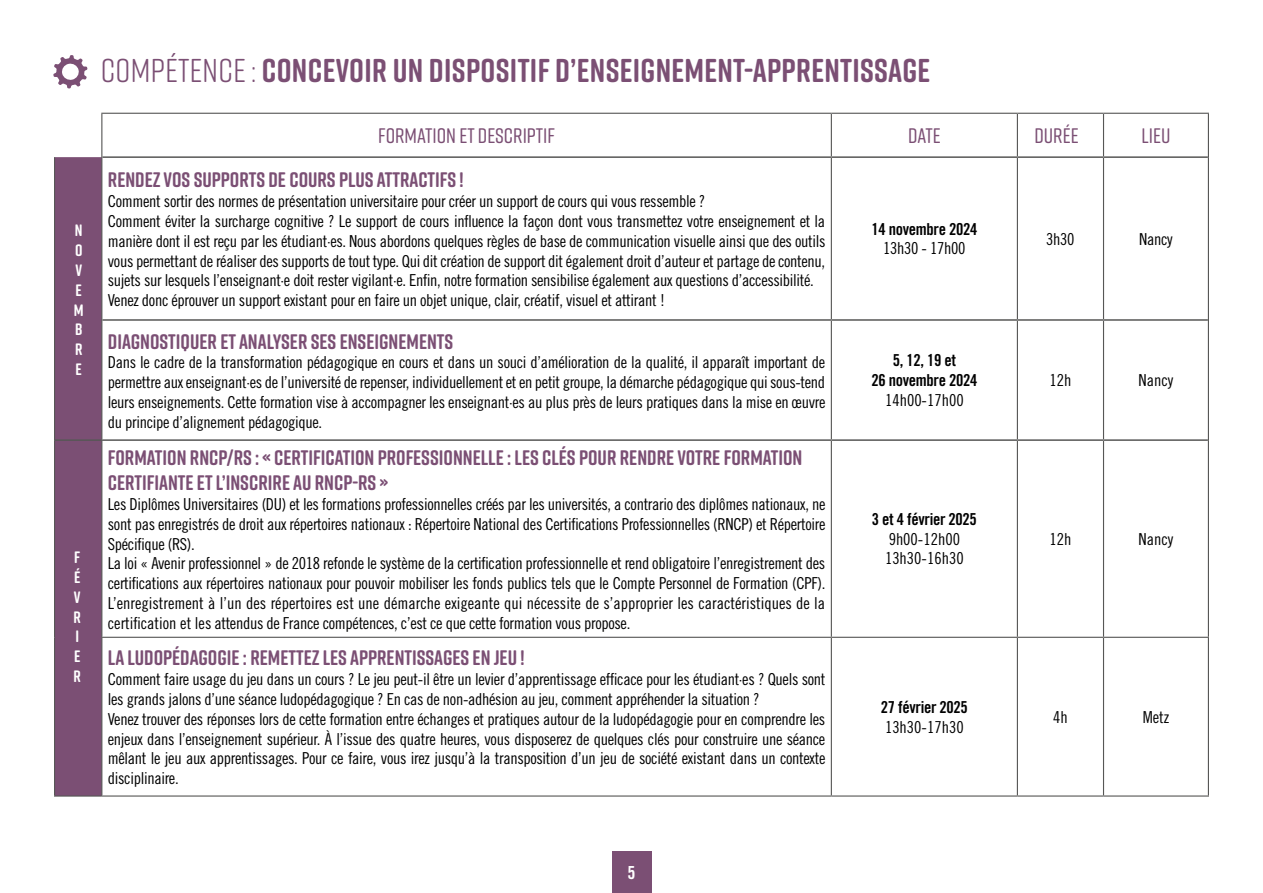
<style>
.page{position:relative;width:1263px;height:893px;background:#fff}
.page>*{position:absolute;margin:0;border:0;box-sizing:border-box;transform-origin:0 0}
.t1{font:700 33px "Rift Soft";letter-spacing:.01em;color:#7b4f74}
.t2{font:700 21px/25.2px "Rift Soft";color:#7b4f74}
.t3{font:500 21px "Rift Soft";color:#7b4f74}
.t4{font:18px "Trade Gothic LT Std Bd Cn 20";color:#fff}
.t5{font:16.5px/19.8px "Trade Gothic LT Std Cn 18";letter-spacing:-.02em;color:#000}
.t6{font:16.5px/19.8px "Trade Gothic LT Std Bd Cn 20";letter-spacing:-.02em;color:#000;text-align:center}
.t7{font:16.5px/19.8px "Trade Gothic LT Std Cn 18";color:#000}
.t8{font:700 16.5px/19.8px "Rift Soft";color:#fff;text-align:justify}
.s1{font-weight:400}
.s2{color:#fff}
</style>
<div class="page">
<div style="left:612px;top:852px;width:39px;height:41px;background:#7b4f74"></div>
<svg style="left:102px;top:114px;width:1106px;height:42px"></svg>
<div style="left:55px;top:157px;width:46px;height:638px;background:#7b4f74"></div>
<hr style="left:54px;top:157px;width:1px;height:163px;background:#575756">
<hr style="left:54px;top:320px;width:1px;height:120px;background:#575756">
<hr style="left:54px;top:440px;width:1px;height:197px;background:#575756">
<hr style="left:54px;top:637px;width:1px;height:158px;background:#575756">
<hr style="left:54px;top:795px;width:48px;height:2px;background:#575756">
<hr style="left:55px;top:439px;width:47px;height:2px;background:#575756">
<hr style="left:831px;top:113px;width:186px;height:1px;background:#575756">
<hr style="left:1017px;top:113px;width:86px;height:1px;background:#575756">
<hr style="left:1017px;top:114px;width:1px;height:42px;background:#575756">
<hr style="left:1103px;top:113px;width:106px;height:1px;background:#575756">
<hr style="left:1103px;top:114px;width:1px;height:42px;background:#575756">
<hr style="left:1208px;top:114px;width:1px;height:43px;background:#575756">
<hr style="left:101px;top:157px;width:1px;height:163px;background:#575756">
<hr style="left:831px;top:158px;width:1px;height:161px;background:#575756">
<hr style="left:1017px;top:158px;width:1px;height:161px;background:#575756">
<hr style="left:1103px;top:158px;width:1px;height:161px;background:#575756">
<hr style="left:1208px;top:157px;width:1px;height:163px;background:#575756">
<hr style="left:101px;top:320px;width:1px;height:119px;background:#575756">
<hr style="left:831px;top:321px;width:1px;height:118px;background:#575756">
<hr style="left:1017px;top:321px;width:1px;height:118px;background:#575756">
<hr style="left:1103px;top:321px;width:1px;height:118px;background:#575756">
<hr style="left:1208px;top:320px;width:1px;height:120px;background:#575756">
<hr style="left:101px;top:441px;width:1px;height:196px;background:#575756">
<hr style="left:831px;top:441px;width:1px;height:196px;background:#575756">
<hr style="left:1017px;top:441px;width:1px;height:196px;background:#575756">
<hr style="left:1103px;top:441px;width:1px;height:196px;background:#575756">
<hr style="left:1208px;top:440px;width:1px;height:197px;background:#575756">
<hr style="left:101px;top:637px;width:730px;height:1px;background:#575756">
<hr style="left:101px;top:638px;width:1px;height:157px;background:#575756">
<hr style="left:831px;top:637px;width:186px;height:1px;background:#575756">
<hr style="left:831px;top:638px;width:1px;height:157px;background:#575756">
<hr style="left:1017px;top:637px;width:86px;height:1px;background:#575756">
<hr style="left:1017px;top:638px;width:1px;height:157px;background:#575756">
<hr style="left:1103px;top:637px;width:106px;height:1px;background:#575756">
<hr style="left:1103px;top:638px;width:1px;height:157px;background:#575756">
<hr style="left:1208px;top:638px;width:1px;height:157px;background:#575756">
<hr style="left:102px;top:795px;width:729px;height:2px;background:#575756">
<hr style="left:831px;top:795px;width:186px;height:2px;background:#575756">
<hr style="left:1017px;top:795px;width:86px;height:2px;background:#575756">
<hr style="left:1103px;top:795px;width:106px;height:2px;background:#575756">
<hr style="left:831px;top:156px;width:186px;height:2px;background:#575756">
<hr style="left:1017px;top:156px;width:86px;height:2px;background:#575756">
<hr style="left:1103px;top:156px;width:105px;height:2px;background:#575756">
<hr style="left:102px;top:319px;width:729px;height:2px;background:#575756">
<hr style="left:831px;top:319px;width:186px;height:2px;background:#575756">
<hr style="left:1017px;top:319px;width:86px;height:2px;background:#575756">
<hr style="left:1103px;top:319px;width:105px;height:2px;background:#575756">
<hr style="left:102px;top:439px;width:729px;height:2px;background:#575756">
<hr style="left:831px;top:439px;width:186px;height:2px;background:#575756">
<hr style="left:1017px;top:439px;width:86px;height:2px;background:#575756">
<hr style="left:1103px;top:439px;width:105px;height:2px;background:#575756">
<hr style="left:101px;top:113px;width:730px;height:1px;background:#575756">
<hr style="left:101px;top:114px;width:1px;height:43px;background:#575756">
<hr style="left:831px;top:114px;width:1px;height:42px;background:#575756">
<hr style="left:102px;top:156px;width:729px;height:2px;background:#575756">
<svg style="left:53px;top:55px;width:34px;height:33px"></svg>
<p class="t8" style="left:74px;top:220px;width:11px">N O V E M B R E</p>
<p class="t8" style="left:74px;top:547px;width:9px">F É V R I E R</p>
<h1 class="t1" style="left:101px;top:47px;width:831px"><span class="s1">COMPÉTENCE :</span> CONCEVOIR UN DISPOSITIF D’ENSEIGNEMENT-APPRENTISSAGE</h1>
<p class="t3" style="left:378px;top:121px;width:178px">FORMATION ET DESCRIPTIF</p>
<p class="t3" style="left:908px;top:121px;width:34px">DATE</p>
<p class="t3" style="left:1034px;top:121px;width:54px">DURÉE<span class="s2">E</span></p>
<p class="t3" style="left:1141px;top:121px;width:30px">LIEU</p>
<p class="t2" style="left:108px;top:167px;width:357px">RENDEZ VOS SUPPORTS DE COURS PLUS ATTRACTIFS !</p>
<p class="t5" style="left:108px;top:191px;width:719px">Comment sortir des normes de présentation universitaire pour créer un support de cours qui vous ressemble ?<br>Comment éviter la surcharge cognitive ? Le support de cours influence la façon dont vous transmettez votre enseignement et la manière dont il est reçu par les étudiant·es. Nous abordons quelques règles de base de communication visuelle ainsi que des outils vous permettant de réaliser des supports de tout type. Qui dit création de support dit également droit d’auteur et partage de contenu, sujets sur lesquels l’enseignant·e doit rester vigilant·e. Enfin, notre formation sensibilise également aux questions d’accessibilité.<br>Venez donc éprouver un support existant pour en faire un objet unique, clair, créatif, visuel et attirant !</p>
<p class="t6" style="left:871px;top:219px;width:107px">14 novembre 2024</p>
<p class="t5" style="left:883px;top:238px;width:84px">13h30 - 17h00</p>
<p class="t5" style="left:1046px;top:229px;width:30px">3h30</p>
<p class="t5" style="left:1139px;top:229px;width:35px">Nancy</p>
<p class="t2" style="left:108px;top:328px;width:347px">DIAGNOSTIQUER ET ANALYSER SES ENSEIGNEMENTS</p>
<p class="t5" style="left:108px;top:352px;width:719px;text-align:justify">Dans le cadre de la transformation pédagogique en cours et dans un souci d’amélioration de la qualité, il apparaît important de permettre aux enseignant·es de l’université de repenser, individuellement et en petit groupe, la démarche pédagogique qui sous-tend leurs enseignements. Cette formation vise à accompagner les enseignant·es au plus près de leurs pratiques dans la mise en œuvre du principe d’alignement pédagogique.</p>
<p class="t6" style="left:871px;top:350px;width:107px">5, 12, 19 et<br>26 novembre 2024</p>
<p class="t7" style="left:885px;top:390px;width:80px">14h00-17h00</p>
<p class="t5" style="left:1049px;top:370px;width:23px">12h</p>
<p class="t5" style="left:1138px;top:370px;width:36px">Nancy</p>
<p class="t2" style="left:108px;top:445px;width:696px">FORMATION RNCP/RS : « CERTIFICATION PROFESSIONNELLE : LES CLÉS POUR RENDRE VOTRE FORMATION<br>CERTIFIANTE ET L’INSCRIRE AU RNCP-RS »</p>
<p class="t5" style="left:108px;top:494px;width:719px">Les Diplômes Universitaires (DU) et les formations professionnelles créés par les universités, a contrario des diplômes nationaux, ne sont pas enregistrés de droit aux répertoires nationaux : Répertoire National des Certifications Professionnelles (RNCP) et Répertoire Spécifique (RS).<br>La loi « Avenir professionnel » de 2018 refonde le système de la certification professionnelle et rend obligatoire l’enregistrement des certifications aux répertoires nationaux pour pouvoir mobiliser les fonds publics tels que le Compte Personnel de Formation (CPF).<br>L’enregistrement à l’un des répertoires est une démarche exigeante qui nécessite de s’approprier les caractéristiques de la certification et les attendus de France compétences, c’est ce que cette formation vous propose.</p>
<p class="t2" style="left:108px;top:645px;width:418px">LA LUDOPÉDAGOGIE : REMETTEZ LES APPRENTISSAGES EN JEU !</p>
<p class="t5" style="left:108px;top:669px;width:719px">Comment faire usage du jeu dans un cours ? Le jeu peut-il être un levier d’apprentissage efficace pour les étudiant·es ? Quels sont les grands jalons d’une séance ludopédagogique ? En cas de non-adhésion au jeu, comment appréhender la situation ?<br>Venez trouver des réponses lors de cette formation entre échanges et pratiques autour de la ludopédagogie pour en comprendre les enjeux dans l’enseignement supérieur. À l’issue des quatre heures, vous disposerez de quelques clés pour construire une séance mêlant le jeu aux apprentissages. Pour ce faire, vous irez jusqu’à la transposition d’un jeu de société existant dans un contexte disciplinaire.</p>
<p class="t6" style="left:872px;top:509px;width:106px">3 et 4 février 2025</p>
<p class="t7" style="left:885px;top:529px;width:80px">9h00-12h00<br>13h30-16h30</p>
<p class="t5" style="left:1049px;top:529px;width:23px">12h</p>
<p class="t5" style="left:1138px;top:529px;width:36px">Nancy</p>
<p class="t6" style="left:881px;top:697px;width:88px">27 février 2025</p>
<p class="t7" style="left:885px;top:717px;width:80px">13h30-17h30</p>
<p class="t5" style="left:1053px;top:707px;width:16px">4h</p>
<p class="t5" style="left:1143px;top:707px;width:28px">Metz</p>
<p class="t4" style="left:627px;top:862px;width:9px">5</p>
</div>
